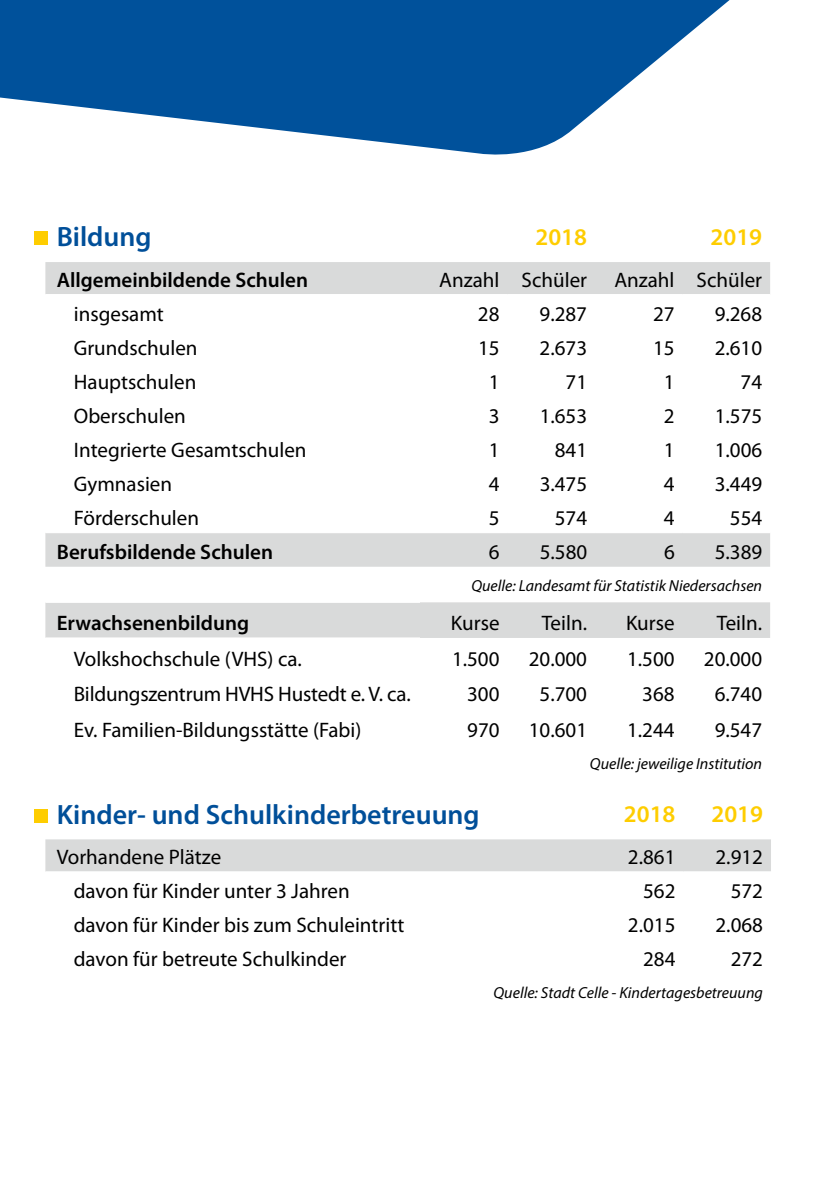
<style>
.page{position:relative;width:840px;height:1191px;background:#fff}
.page>*{position:absolute;margin:0;border:0;box-sizing:border-box;transform-origin:0 0}
.t1{font:600 28px "Myriad Pro";color:#004f99}
.t2{font:600 24px "Myriad Pro";color:#fecd00}
.t3{font:21px "Myriad Pro";color:#000}
.t4{font:600 21px "Myriad Pro";color:#000}
.t5{font:italic 16px "Myriad Pro";color:#000}
</style>
<div class="page">
<svg style="left:0;top:0;width:729px;height:155px;fill:#00519b"></svg>
<svg style="left:45px;top:262px;width:724px;height:376px;fill:#d9dada"></svg>
<svg style="left:45px;top:295px;width:724px;height:237px"></svg>
<svg style="left:45px;top:328px;width:724px;height:1px"></svg>
<svg style="left:45px;top:362px;width:724px;height:1px"></svg>
<svg style="left:45px;top:396px;width:724px;height:1px"></svg>
<svg style="left:45px;top:430px;width:724px;height:1px"></svg>
<svg style="left:45px;top:464px;width:724px;height:1px"></svg>
<hr style="left:45px;top:294px;width:375px;height:1px;background:#fff">
<hr style="left:420px;top:294px;width:87px;height:1px;background:#fff">
<hr style="left:507px;top:294px;width:87px;height:1px;background:#fff">
<hr style="left:594px;top:294px;width:88px;height:1px;background:#fff">
<hr style="left:682px;top:294px;width:87px;height:1px;background:#fff">
<hr style="left:45px;top:498px;width:375px;height:1px;background:#fff">
<hr style="left:420px;top:498px;width:87px;height:1px;background:#fff">
<hr style="left:507px;top:498px;width:87px;height:1px;background:#fff">
<hr style="left:594px;top:498px;width:88px;height:1px;background:#fff">
<hr style="left:682px;top:498px;width:87px;height:1px;background:#fff">
<hr style="left:45px;top:532px;width:375px;height:1px;background:#fff">
<hr style="left:420px;top:532px;width:87px;height:1px;background:#fff">
<hr style="left:507px;top:532px;width:87px;height:1px;background:#fff">
<hr style="left:594px;top:532px;width:88px;height:1px;background:#fff">
<hr style="left:682px;top:532px;width:87px;height:1px;background:#fff">
<hr style="left:45px;top:602px;width:375px;height:1px;background:#fff">
<hr style="left:45px;top:637px;width:375px;height:1px;background:#fff">
<div style="left:45px;top:839px;width:725px;height:32px;background:#d9dada"></div>
<div style="left:34px;top:231px;width:13px;height:13px;background:#fecd00"></div>
<div style="left:34px;top:809px;width:13px;height:13px;background:#fecd00"></div>
<h1 class="t1" style="left:57px;top:219px;width:96px">Bildung</h1>
<p class="t2" style="left:535px;top:222px;width:53px">2018</p>
<p class="t2" style="left:710px;top:222px;width:53px">2019</p>
<p class="t4" style="left:57px;top:266px;width:253px">Allgemeinbildende Schulen</p>
<p class="t3" style="left:439px;top:266px;width:149px">Anzahl Schüler</p>
<p class="t3" style="left:614px;top:266px;width:149px">Anzahl Schüler</p>
<p class="t3" style="left:74px;top:300px;width:91px">insgesamt</p>
<p class="t3" style="left:477px;top:300px;width:23px">28</p>
<p class="t3" style="left:539px;top:300px;width:49px">9.287</p>
<p class="t3" style="left:652px;top:300px;width:23px">27</p>
<p class="t3" style="left:714px;top:300px;width:49px">9.268</p>
<p class="t3" style="left:74px;top:334px;width:125px">Grundschulen</p>
<p class="t3" style="left:477px;top:334px;width:23px">15</p>
<p class="t3" style="left:539px;top:334px;width:49px">2.673</p>
<p class="t3" style="left:652px;top:334px;width:23px">15</p>
<p class="t3" style="left:714px;top:334px;width:49px">2.610</p>
<p class="t3" style="left:74px;top:368px;width:124px">Hauptschulen</p>
<p class="t3" style="left:488px;top:368px;width:12px">1</p>
<p class="t3" style="left:565px;top:368px;width:23px">71</p>
<p class="t3" style="left:663px;top:368px;width:12px">1</p>
<p class="t3" style="left:740px;top:368px;width:23px">74</p>
<p class="t3" style="left:74px;top:402px;width:113px">Oberschulen</p>
<p class="t3" style="left:488px;top:402px;width:12px">3</p>
<p class="t3" style="left:539px;top:402px;width:49px">1.653</p>
<p class="t3" style="left:663px;top:402px;width:12px">2</p>
<p class="t3" style="left:714px;top:402px;width:49px">1.575</p>
<p class="t3" style="left:74px;top:437px;width:234px">Integrierte Gesamtschulen</p>
<p class="t3" style="left:488px;top:437px;width:12px">1</p>
<p class="t3" style="left:554px;top:437px;width:34px">841</p>
<p class="t3" style="left:663px;top:437px;width:12px">1</p>
<p class="t3" style="left:714px;top:437px;width:49px">1.006</p>
<p class="t3" style="left:74px;top:471px;width:100px">Gymnasien</p>
<p class="t3" style="left:488px;top:471px;width:12px">4</p>
<p class="t3" style="left:539px;top:471px;width:49px">3.475</p>
<p class="t3" style="left:663px;top:471px;width:12px">4</p>
<p class="t3" style="left:714px;top:471px;width:49px">3.449</p>
<p class="t3" style="left:74px;top:505px;width:127px">Förderschulen</p>
<p class="t3" style="left:488px;top:505px;width:12px">5</p>
<p class="t3" style="left:554px;top:505px;width:34px">574</p>
<p class="t3" style="left:663px;top:505px;width:12px">4</p>
<p class="t3" style="left:729px;top:505px;width:34px">554</p>
<p class="t4" style="left:57px;top:538px;width:217px">Berufsbildende Schulen</p>
<p class="t3" style="left:488px;top:539px;width:12px">6</p>
<p class="t3" style="left:539px;top:539px;width:49px">5.580</p>
<p class="t3" style="left:663px;top:539px;width:12px">6</p>
<p class="t3" style="left:714px;top:539px;width:49px">5.389</p>
<p class="t5" style="left:471px;top:575px;width:292px">Quelle: Landesamt für Statistik Niedersachsen</p>
<p class="t4" style="left:57px;top:609px;width:194px">Erwachsenenbildung</p>
<p class="t3" style="left:450px;top:610px;width:50px">Kurse</p>
<p class="t3" style="left:541px;top:610px;width:47px">Teiln.</p>
<p class="t3" style="left:625px;top:610px;width:50px">Kurse</p>
<p class="t3" style="left:716px;top:610px;width:47px">Teiln.</p>
<p class="t3" style="left:74px;top:645px;width:229px">Volkshochschule (VHS) ca.</p>
<p class="t3" style="left:452px;top:645px;width:49px">1.500</p>
<p class="t3" style="left:528px;top:645px;width:60px">20.000</p>
<p class="t3" style="left:626px;top:645px;width:49px">1.500</p>
<p class="t3" style="left:703px;top:645px;width:60px">20.000</p>
<p class="t3" style="left:74px;top:681px;width:338px">Bildungszentrum HVHS Hustedt e. V. ca.</p>
<p class="t3" style="left:467px;top:681px;width:34px">300</p>
<p class="t3" style="left:539px;top:681px;width:49px">5.700</p>
<p class="t3" style="left:642px;top:681px;width:34px">368</p>
<p class="t3" style="left:714px;top:681px;width:49px">6.740</p>
<p class="t3" style="left:74px;top:717px;width:289px">Ev. Familien-Bildungsstätte (Fabi)</p>
<p class="t3" style="left:467px;top:717px;width:34px">970</p>
<p class="t3" style="left:528px;top:717px;width:60px">10.601</p>
<p class="t3" style="left:626px;top:717px;width:49px">1.244</p>
<p class="t3" style="left:714px;top:717px;width:49px">9.547</p>
<p class="t5" style="left:589px;top:753px;width:174px">Quelle: jeweilige Institution</p>
<h1 class="t1" style="left:57px;top:796px;width:424px">Kinder- und Schulkinderbetreuung</h1>
<p class="t2" style="left:623px;top:799px;width:53px">2018</p>
<p class="t2" style="left:711px;top:799px;width:53px">2019</p>
<p class="t3" style="left:57px;top:843px;width:166px">Vorhandene Plätze</p>
<p class="t3" style="left:627px;top:843px;width:49px">2.861</p>
<p class="t3" style="left:715px;top:843px;width:49px">2.912</p>
<p class="t3" style="left:74px;top:878px;width:277px">davon für Kinder unter 3 Jahren</p>
<p class="t3" style="left:642px;top:878px;width:34px">562</p>
<p class="t3" style="left:730px;top:878px;width:34px">572</p>
<p class="t3" style="left:74px;top:912px;width:332px">davon für Kinder bis zum Schuleintritt</p>
<p class="t3" style="left:627px;top:912px;width:49px">2.015</p>
<p class="t3" style="left:715px;top:912px;width:49px">2.068</p>
<p class="t3" style="left:74px;top:946px;width:274px">davon für betreute Schulkinder</p>
<p class="t3" style="left:642px;top:946px;width:34px">284</p>
<p class="t3" style="left:730px;top:946px;width:34px">272</p>
<p class="t5" style="left:493px;top:982px;width:271px">Quelle: Stadt Celle - Kindertagesbetreuung</p>
</div>
